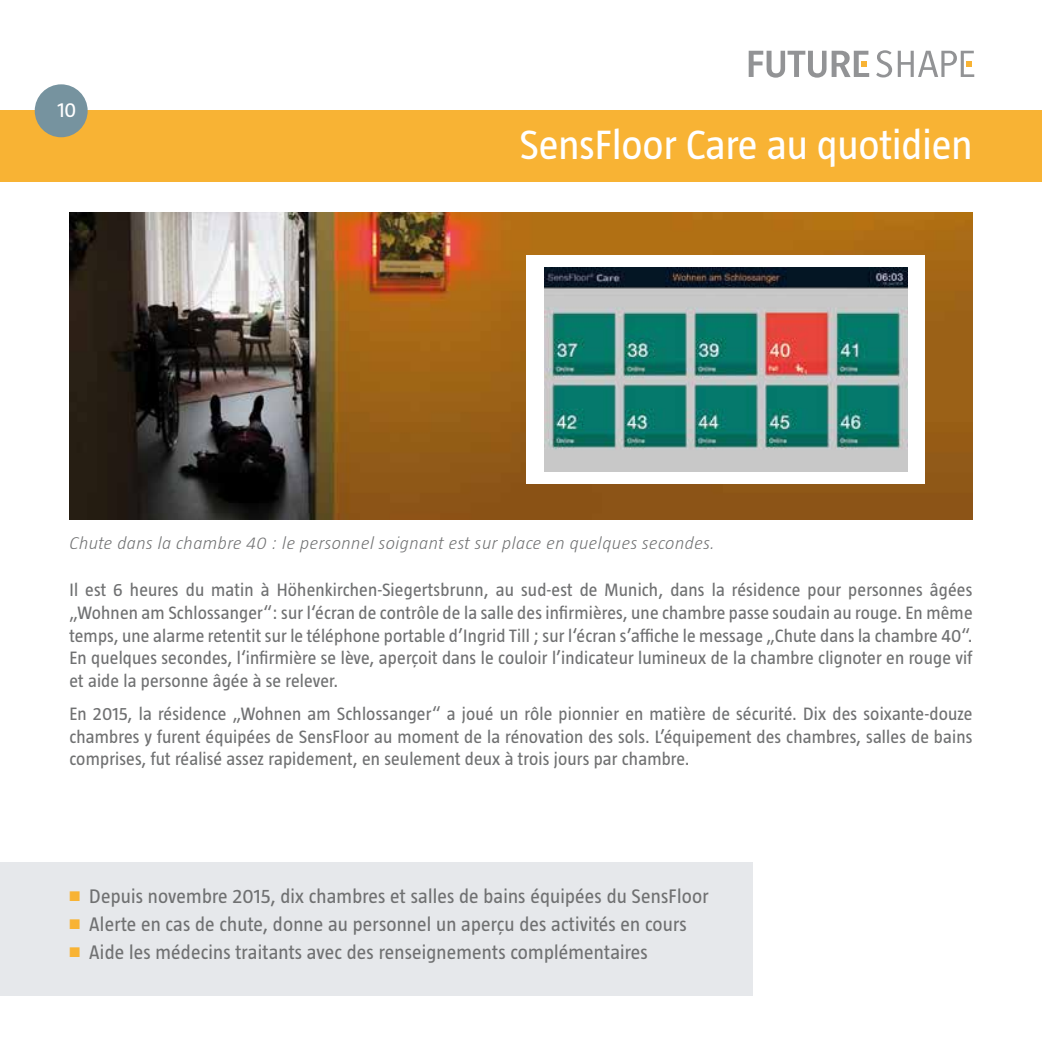
<style>
.page{position:relative;width:1042px;height:1042px;background:#fff}
.page>*{position:absolute;margin:0;border:0;box-sizing:border-box;transform-origin:0 0}
.t1{font:42px "Taz";color:#fff}
.t2{font:21px "Taz";color:#fff}
.t3{font:20.12px "Taz";letter-spacing:.01em;color:#707172}
.t4{font:18.38px/22.8px "Taz";letter-spacing:.01em;color:#707172;text-align:justify}
.t5{font:italic 300 17.5px "Taz";letter-spacing:.02em;color:#707172;scale:1.1 1}
.s1{color:#f8b334}
</style>
<div class="page">
<svg style="left:748px;top:51px;width:121px;height:27px"></svg>
<svg style="left:876px;top:50px;width:16px;height:28px"></svg>
<svg style="left:898px;top:51px;width:76px;height:26px"></svg>
<img style="left:69px;top:212px;width:903px;height:308px">
<div style="left:526px;top:255px;width:399px;height:228px;background:#fff"></div>
<div style="left:0;top:862px;width:752px;height:134px;background:#e6e8eb"></div>
<div style="left:0;top:110px;width:1042px;height:72px;background:#f8b334"></div>
<hr style="left:1041px;top:862px;width:1px;height:134px;background:#e6e8eb">
<img style="left:544px;top:267px;width:363px;height:204px">
<div style="left:35px;top:84px;width:53px;height:53px;background:#76939f;border-radius:50%"></div>
<p class="t2" style="left:57px;top:99px;width:20px">10</p>
<h1 class="t1" style="left:519px;top:123px;width:455px">SensFloor Care au quotidien</h1>
<p class="t5" style="left:69px;top:533px;width:588px">Chute dans la chambre 40 : le personnel soignant est sur place en quelques secondes.</p>
<p class="t4" style="left:69px;top:579px;width:904px">Il est 6 heures du matin à Höhenkirchen-Siegertsbrunn, au sud-est de Munich, dans la résidence pour personnes âgées „Wohnen am Schlossanger“: sur l‘écran de contrôle de la salle des infirmières, une chambre passe soudain au rouge. En même temps, une alarme retentit sur le téléphone portable d’Ingrid Till ; sur l‘écran s’affiche le message „Chute dans la chambre 40“.<br>En quelques secondes, l‘infirmière se lève, aperçoit dans le couloir l’indicateur lumineux de la chambre clignoter en rouge vif et aide la personne âgée à se relever.</p>
<p class="t4" style="left:69px;top:702px;width:904px">En 2015, la résidence „Wohnen am Schlossanger“ a joué un rôle pionnier en matière de sécurité. Dix des soixante-douze chambres y furent équipées de SensFloor au moment de la rénovation des sols. L’équipement des chambres, salles de bains comprises, fut réalisé assez rapidement, en seulement deux à trois jours par chambre.</p>
<p class="t3" style="left:69px;top:885px;width:641px"><span class="s1">■</span> Depuis novembre 2015, dix chambres et salles de bains équipées du SensFloor</p>
<p class="t3" style="left:69px;top:913px;width:619px"><span class="s1">■</span> Alerte en cas de chute, donne au personnel un aperçu des activités en cours</p>
<p class="t3" style="left:69px;top:941px;width:580px"><span class="s1">■</span> Aide les médecins traitants avec des renseignements complémentaires</p>
</div>
